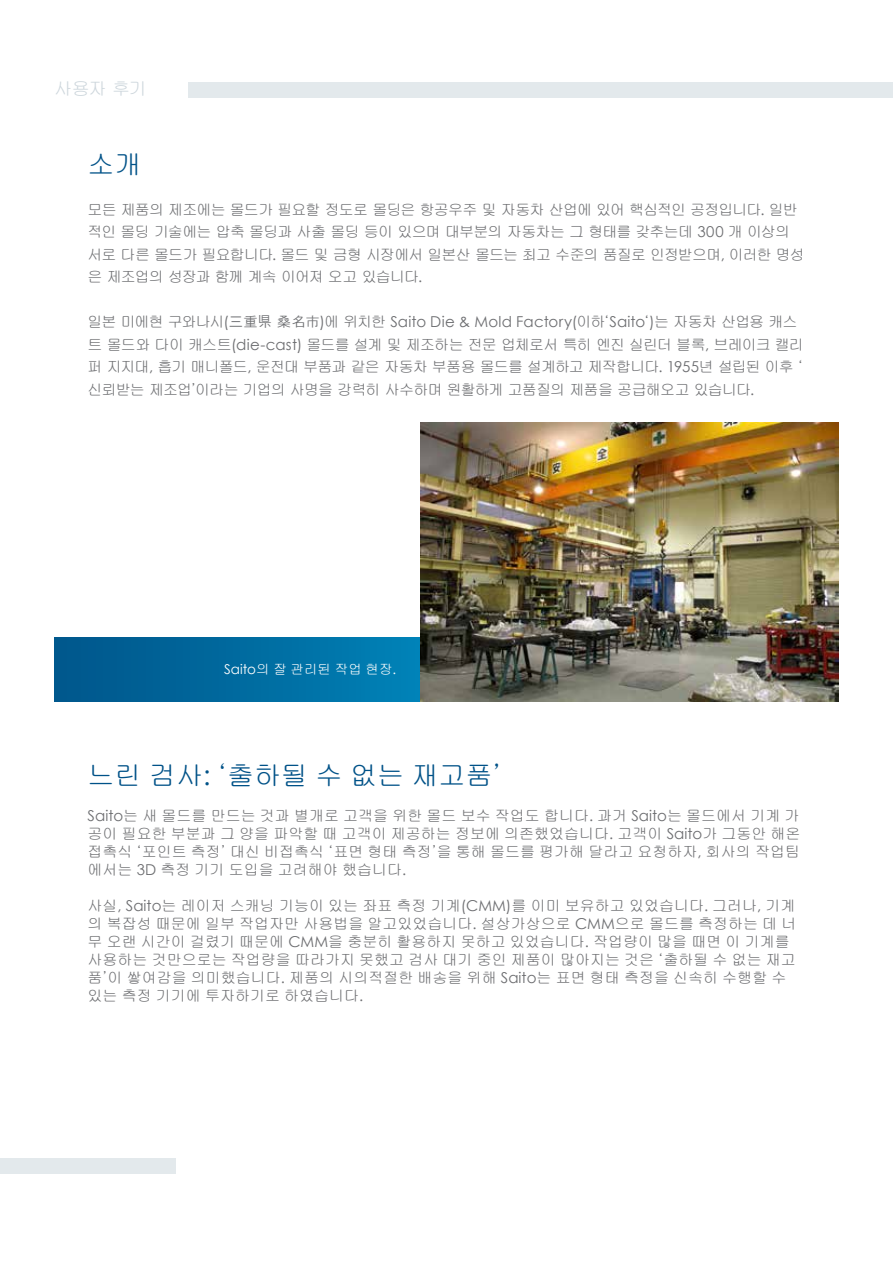
<style>
.page{position:relative;width:893px;height:1263px;background:#fff}
.page>*{position:absolute;margin:0;border:0;box-sizing:border-box;transform-origin:0 0}
.t1{font:27px "Gulim";color:#005288}
.t2{font:18px "Gulim";color:#cdd6dc}
.t3{font:15px/22.5px "Gulim";letter-spacing:-.06em;color:#6d6e71}
.t4{font:15px/18px "Gulim";color:#6d6e71}
.t5{font:15px/18px "Gulim";letter-spacing:-.02em;color:#6d6e71;text-align:justify}
.t6{font:13.5px "Gulim";color:#fff}
.s1{font-family:"Century Gothic"}
</style>
<div class="page">
<div style="left:189px;top:82px;width:704px;height:16px;background:#e3e9ec"></div>
<div style="left:0;top:1158px;width:176px;height:16px;background:#e3e9ec"></div>
<svg style="left:54px;top:637px;width:367px;height:64px;background:#006a9f"></svg>
<img style="left:421px;top:422px;width:418px;height:279px">
<p class="t2" style="left:54px;top:80px;width:94px">사용자 후기</p>
<h1 class="t1" style="left:88px;top:151px;width:55px">소개</h1>
<p class="t3" style="left:88px;top:198px;width:719px">모든 제품의 제조에는 몰드가 필요할 정도로 몰딩은 항공우주 및 자동차 산업에 있어 핵심적인 공정입니다<span class="s1">.</span> 일반 적인 몰딩 기술에는 압축 몰딩과 사출 몰딩 등이 있으며 대부분의 자동차는 그 형태를 갖추는데 <span class="s1">300</span> 개 이상의 서로 다른 몰드가 필요합니다<span class="s1">.</span> 몰드 및 금형 시장에서 일본산 몰드는 최고 수준의 품질로 인정받으며<span class="s1">,</span> 이러한 명성 은 제조업의 성장과 함께 계속 이어져 오고 있습니다<span class="s1">.</span></p>
<p class="t3" style="left:88px;top:311px;width:718px">일본 미에현 구와나시<span class="s1">(</span>三重県桑名市<span class="s1">)</span>에 위치한 <span class="s1">Saito Die &amp; Mold Factory(</span>이하‘<span class="s1">Saito</span>‘<span class="s1">)</span>는 자동차 산업용 캐스 트 몰드와 다이 캐스트<span class="s1">(die-cast)</span> 몰드를 설계 및 제조하는 전문 업체로서 특히 엔진 실린더 블록<span class="s1">,</span> 브레이크 캘리 퍼 지지대<span class="s1">,</span> 흡기 매니폴드<span class="s1">,</span> 운전대 부품과 같은 자동차 부품용 몰드를 설계하고 제작합니다<span class="s1">. 1955</span>년 설립된 이후 ‘ 신뢰받는 제조업’이라는 기업의 사명을 강력히 사수하며 원활하게 고품질의 제품을 공급해오고 있습니다<span class="s1">.</span></p>
<p class="t6" style="left:224px;top:662px;width:174px"><span class="s1">Saito</span>의 잘 관리된 작업 현장<span class="s1">.</span></p>
<h1 class="t1" style="left:88px;top:761px;width:415px">느린 검사<span class="s1">:</span> ‘출하될 수 없는 재고품’</h1>
<p class="t5" style="left:88px;top:806px;width:714px"><span class="s1">Saito</span>는 새 몰드를 만드는 것과 별개로 고객을 위한 몰드 보수 작업도 합니다<span class="s1">.</span> 과거 <span class="s1">Saito</span>는 몰드에서 기계 가 공이 필요한 부분과 그 양을 파악할 때 고객이 제공하는 정보에 의존했었습니다<span class="s1">.</span> 고객이 <span class="s1">Saito</span>가 그동안 해온 접촉식 ‘포인트 측정’ 대신 비접촉식 ‘표면 형태 측정’을 통해 몰드를 평가해 달라고 요청하자<span class="s1">,</span> 회사의 작업팀 에서는 <span class="s1">3D</span> 측정 기기 도입을 고려해야 했습니다<span class="s1">.</span></p>
<p class="t4" style="left:88px;top:896px;width:710px">사실<span class="s1">, Saito</span>는 레이저 스캐닝 기능이 있는 좌표 측정 기계<span class="s1">(CMM)</span>를 이미 보유하고 있었습니다<span class="s1">.</span> 그러나<span class="s1">,</span> 기계 의 복잡성 때문에 일부 작업자만 사용법을 알고있었습니다<span class="s1">.</span> 설상가상으로 <span class="s1">CMM</span>으로 몰드를 측정하는 데 너 무 오랜 시간이 걸렸기 때문에 <span class="s1">CMM</span>을 충분히 활용하지 못하고 있었습니다<span class="s1">.</span> 작업량이 많을 때면 이 기계를 사용하는 것만으로는 작업량을 따라가지 못했고 검사 대기 중인 제품이 많아지는 것은 ‘출하될 수 없는 재고 품’이 쌓여감을 의미했습니다<span class="s1">.</span> 제품의 시의적절한 배송을 위해 <span class="s1">Saito</span>는 표면 형태 측정을 신속히 수행할 수 있는 측정 기기에 투자하기로 하였습니다<span class="s1">.</span></p>
</div>
